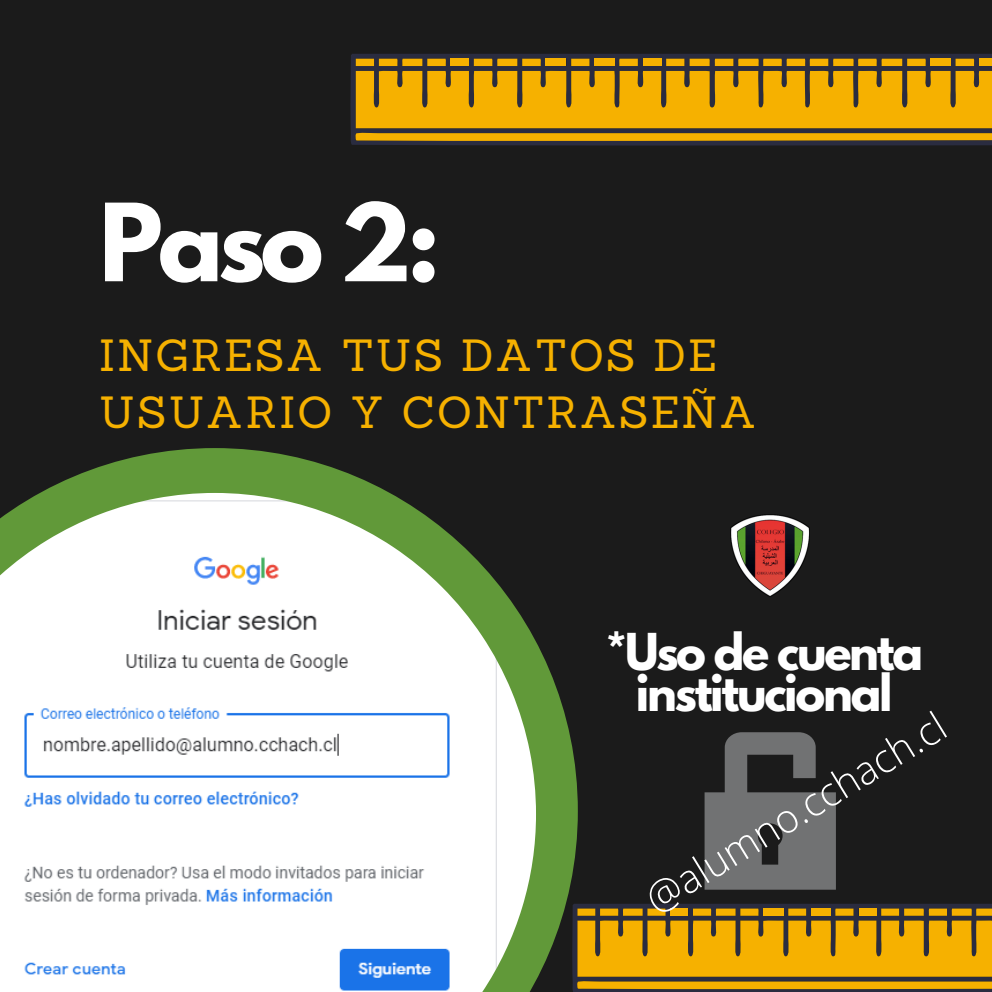
<style>
.page{position:relative;width:992px;height:992px;background:#1b1b1b}
.page>*{position:absolute;margin:0;border:0;box-sizing:border-box;transform-origin:0 0}
.t1{font:700 95.25px "League Spartan";color:#fff}
.t2{font:700 45px/41.2px "League Spartan";letter-spacing:-.05em;color:#fff;text-align:center}
.t3{font:44px/57px "Sanchez";letter-spacing:.05em;color:#f6b100}
.t4{font:300 40px "Open Sans";color:#fff}
</style>
<div class="page">
<svg style="left:350px;top:54px;width:642px;height:92px;background:#302f3a"></svg>
<svg style="left:355px;top:59px;width:637px;height:83px;background:#ca940c"></svg>
<svg style="left:578px;top:904px;width:414px;height:88px;background:#c08d10"></svg>
<img style="left:731px;top:514px;width:79px;height:83px">
<svg style="left:40px;top:448px;width:538px;height:544px"></svg>
<img style="left:0;top:493px;width:536px;height:499px">
<svg style="left:704px;top:732px;width:132px;height:158px"></svg>
<h1 class="t1" style="left:99px;top:195px;width:342px">Paso 2:</h1>
<p class="t3" style="left:99px;top:326px;width:659px">INGRESA TUS DATOS DE<br>USUARIO Y CONTRASEÑA</p>
<p class="t2" style="left:605px;top:637px;width:319px">*Uso de cuenta institucional</p>
<p class="t4" style="left:635px;top:880px;width:346px;rotate:-32deg">@alumno.cchach.cl</p>
</div>
